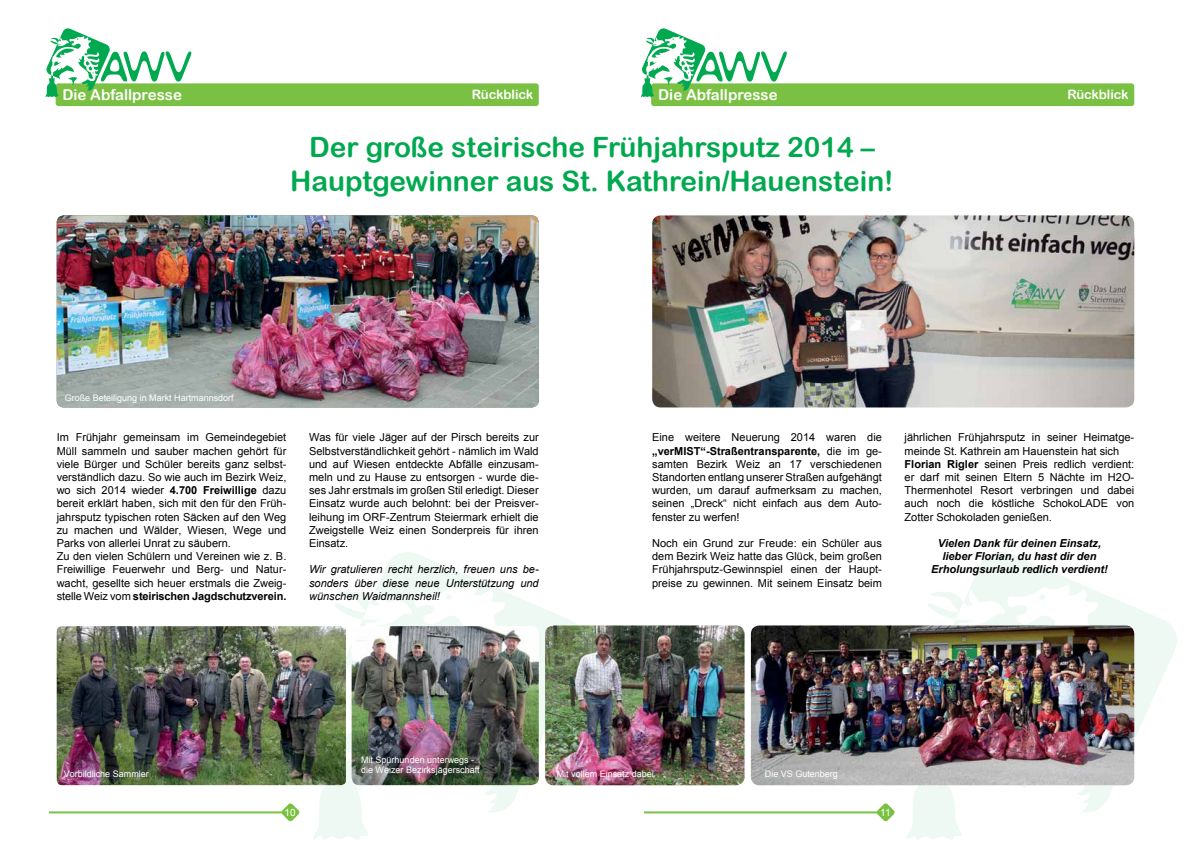
<style>
.page{position:relative;width:1191px;height:842px;background:#fff}
.page>*{position:absolute;margin:0;border:0;box-sizing:border-box;transform-origin:0 0}
.t1{font:28px/33.6px "Arial Rounded MT Bold";color:#00a94f;text-align:center}
.t2{font:15px "Arial Rounded MT Bold";color:#fff}
.t3{font:13px "Arial Rounded MT Bold";letter-spacing:-.005em;color:#fff}
.t4{font:11px/13.2px "Arial";color:#000;text-align:justify}
.t5{font:italic 11px/13.2px "Arial";color:#000;text-align:justify}
.t6{font:italic 700 11px/13.2px "Arial";color:#000;text-align:center}
.t7{font:10px "Arial";color:#fff}
.t8{font:9px/10.8px "Arial";color:#fff}
.s1{font-weight:700}
</style>
<div class="page">
<svg style="left:360px;top:552px;width:227px;height:245px"></svg>
<svg style="left:312px;top:646px;width:203px;height:194px"></svg>
<svg style="left:334px;top:590px;width:37px;height:29px"></svg>
<svg style="left:875px;top:803px;width:20px;height:19px"></svg>
<svg style="left:280px;top:803px;width:20px;height:19px"></svg>
<div style="left:56px;top:83px;width:483px;height:23px;background:#7ac143;border-radius:3px"></div>
<svg style="left:45px;top:28px;width:146px;height:69px"></svg>
<div style="left:651px;top:83px;width:483px;height:23px;background:#7ac143;border-radius:3px"></div>
<svg style="left:641px;top:28px;width:146px;height:69px"></svg>
<hr style="left:50px;top:811px;width:235px;height:2px;background:#7ac143">
<svg style="left:954px;top:552px;width:223px;height:245px"></svg>
<svg style="left:905px;top:785px;width:203px;height:55px"></svg>
<svg style="left:928px;top:590px;width:36px;height:29px"></svg>
<hr style="left:645px;top:811px;width:235px;height:2px;background:#7ac143">
<img style="left:351px;top:626px;width:188px;height:159px">
<img style="left:57px;top:215px;width:482px;height:192px">
<img style="left:57px;top:626px;width:289px;height:159px">
<img style="left:545px;top:625px;width:199px;height:160px">
<img style="left:751px;top:625px;width:383px;height:160px">
<img style="left:652px;top:215px;width:482px;height:192px">
<h2 class="t2" style="left:62px;top:86px;width:121px">Die Abfallpresse</h2>
<h2 class="t2" style="left:658px;top:86px;width:121px">Die Abfallpresse</h2>
<p class="t3" style="left:472px;top:86px;width:63px">Rückblick</p>
<h1 class="t1" style="left:290px;top:130px;width:605px">Der große steirische Frühjahrsputz 2014 –<br>Hauptgewinner aus St. Kathrein/Hauenstein!</h1>
<p class="t3" style="left:1067px;top:86px;width:63px">Rückblick</p>
<p class="t8" style="left:65px;top:392px;width:171px">Große Beteiligung in Markt Hartmannsdorf</p>
<p class="t4" style="left:57px;top:431px;width:231px;text-align:left">Im Frühjahr gemeinsam im Gemeindegebiet Müll sammeln und sauber machen gehört für viele Bürger und Schüler bereits ganz selbst&shy;verständlich dazu. So wie auch im Bezirk Weiz, wo sich 2014 wieder <span class="s1">4.700 Freiwillige</span> dazu bereit erklärt haben, sich mit den für den Früh&shy;jahrsputz typischen roten Säcken auf den Weg zu machen und Wälder, Wiesen, Wege und Parks von allerlei Unrat zu säubern.<br>Zu den vielen Schülern und Vereinen wie z. B.<br>Freiwillige Feuerwehr und Berg- und Natur&shy;wacht, gesellte sich heuer erstmals die Zweig&shy;stelle Weiz vom <span class="s1">steirischen Jagdschutzverein.</span></p>
<p class="t4" style="left:309px;top:431px;width:231px">Was für viele Jäger auf der Pirsch bereits zur Selbstverständlichkeit gehört - nämlich im Wald und auf Wiesen entdeckte Abfälle einzusam&shy;meln und zu Hause zu entsorgen - wurde die&shy;ses Jahr erstmals im großen Stil erledigt. Dieser Einsatz wurde auch belohnt: bei der Preisver&shy;leihung im ORF-Zentrum Steiermark erhielt die Zweigstelle Weiz einen Sonderpreis für ihren Einsatz.</p>
<p class="t5" style="left:309px;top:563px;width:231px">Wir gratulieren recht herzlich, freuen uns be&shy;sonders über diese neue Unterstützung und wünschen Waidmannsheil!</p>
<p class="t4" style="left:652px;top:431px;width:231px">Eine weitere Neuerung 2014 waren die <span class="s1">„verMIST“-Straßentransparente,</span> die im ge&shy;samten Bezirk Weiz an 17 verschiedenen Standorten entlang unserer Straßen aufgehängt wurden, um darauf aufmerksam zu machen, seinen „Dreck“ nicht einfach aus dem Auto&shy;fenster zu werfen!</p>
<p class="t4" style="left:652px;top:537px;width:231px">Noch ein Grund zur Freude: ein Schüler aus dem Bezirk Weiz hatte das Glück, beim großen Frühjahrsputz-Gewinnspiel einen der Haupt&shy;preise zu gewinnen. Mit seinem Einsatz beim</p>
<p class="t4" style="left:904px;top:431px;width:231px;text-align:left">jährlichen Frühjahrsputz in seiner Heimatge&shy;meinde St. Kathrein am Hauenstein hat sich <span class="s1">Florian Rigler</span> seinen Preis redlich verdient: er darf mit seinen Eltern 5 Nächte im H2O-Thermenhotel Resort verbringen und dabei auch noch die köstliche SchokoLADE von Zotter Schokoladen genießen.</p>
<p class="t6" style="left:931px;top:537px;width:178px">Vielen Dank für deinen Einsatz, lieber Florian, du hast dir den<br>Erholungsurlaub redlich verdient!</p>
<p class="t8" style="left:64px;top:769px;width:87px">Vorbildliche Sammler</p>
<p class="t7" style="left:284px;top:806px;width:13px">10</p>
<p class="t8" style="left:361px;top:754px;width:120px">Mit Spürhunden unterwegs - die Weizer Bezirksjägerschaft</p>
<p class="t8" style="left:557px;top:769px;width:99px">Mit vollem Einsatz dabei</p>
<p class="t8" style="left:765px;top:769px;width:75px">Die VS Gutenberg</p>
<p class="t7" style="left:880px;top:806px;width:12px">11</p>
</div>
